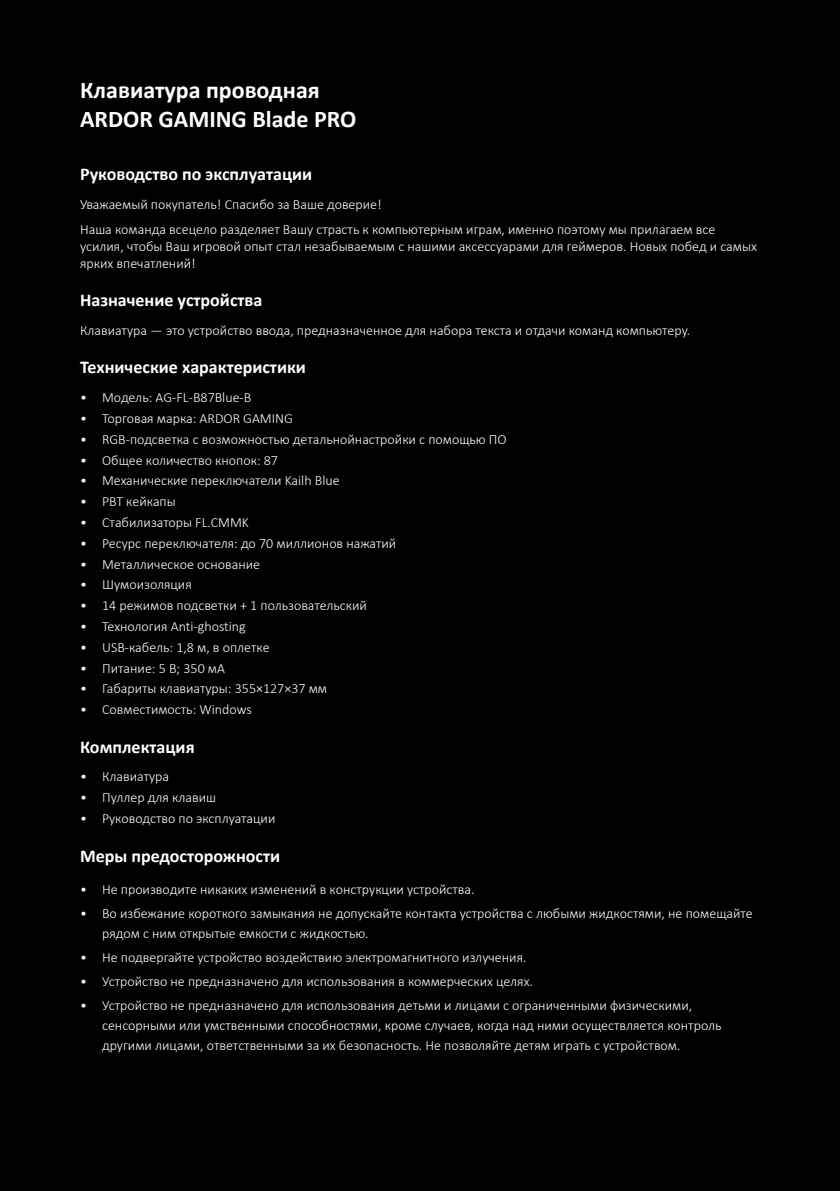
<style>
.page{position:relative;width:840px;height:1191px;background:#fff}
.page>*{position:absolute;margin:0;border:0;box-sizing:border-box;transform-origin:0 0}
.Заголовок{font:700 24px/28.8px "Calibri";color:#fff}
.Подзаголовок{font:700 18px "Calibri";color:#fff}
.t1{font:300 14px/20px "Calibri";color:#fff}
</style>
<div class="page">
<div style="left:0;top:0;width:839px;height:1191px;background:#000"></div>
<p class="Заголовок" style="left:80px;top:75px;width:277px">Клавиатура проводная<br>ARDOR GAMING Blade PRO</p>
<p class="Подзаголовок" style="left:80px;top:162px;width:233px">Руководство по эксплуатации</p>
<p class="t1" style="left:80px;top:194px;width:303px">Уважаемый покупатель! Спасибо за Ваше доверие!</p>
<p class="t1" style="left:80px;top:221px;width:678px;line-height:16.8px">Наша команда всецело разделяет Вашу страсть к компьютерным играм, именно поэтому мы прилагаем все усилия, чтобы Ваш игровой опыт стал незабываемым с нашими аксессуарами для геймеров. Новых побед и самых ярких впечатлений!</p>
<p class="Подзаголовок" style="left:80px;top:287px;width:184px">Назначение устройства</p>
<p class="t1" style="left:80px;top:320px;width:611px">Клавиатура — это устройство ввода, предназначенное для набора текста и отдачи команд компьютеру.</p>
<p class="Подзаголовок" style="left:80px;top:354px;width:227px">Технические характеристики</p>
<p class="t1" style="left:80px;top:387px;width:173px">• Модель: AG-FL-B87Blue-B</p>
<p class="t1" style="left:80px;top:408px;width:214px">• Торговая марка: ARDOR GAMING</p>
<p class="t1" style="left:80px;top:429px;width:428px">• RGB-подсветка с возможностью детальнойнастройки с помощью ПО</p>
<p class="t1" style="left:80px;top:450px;width:199px">• Общее количество кнопок: 87</p>
<p class="t1" style="left:80px;top:470px;width:261px">• Механические переключатели Kailh Blue</p>
<p class="t1" style="left:80px;top:491px;width:97px">• PBT кейкапы</p>
<p class="t1" style="left:80px;top:512px;width:170px">• Стабилизаторы FL.CMMK</p>
<p class="t1" style="left:80px;top:533px;width:317px">• Ресурс переключателя: до 70 миллионов нажатий</p>
<p class="t1" style="left:80px;top:554px;width:181px">• Металлическое основание</p>
<p class="t1" style="left:80px;top:574px;width:113px">• Шумоизоляция</p>
<p class="t1" style="left:80px;top:595px;width:288px">• 14 режимов подсветки + 1 пользовательский</p>
<p class="t1" style="left:80px;top:616px;width:167px">• Технология Anti-ghosting</p>
<p class="t1" style="left:80px;top:637px;width:191px">• USB-кабель: 1,8 м, в оплетке</p>
<p class="t1" style="left:80px;top:658px;width:146px">• Питание: 5 В; 350 мА</p>
<p class="t1" style="left:80px;top:678px;width:248px">• Габариты клавиатуры: 355×127×37 мм</p>
<p class="t1" style="left:80px;top:699px;width:173px">• Совместимость: Windows</p>
<p class="Подзаголовок" style="left:80px;top:734px;width:116px">Комплектация</p>
<p class="t1" style="left:80px;top:766px;width:90px">• Клавиатура</p>
<p class="t1" style="left:80px;top:787px;width:137px">• Пуллер для клавиш</p>
<p class="t1" style="left:80px;top:808px;width:197px">• Руководство по эксплуатации</p>
<p class="Подзаголовок" style="left:80px;top:842px;width:201px">Меры предосторожности</p>
<p class="t1" style="left:80px;top:878px;width:395px">• Не производите никаких изменений в конструкции устройства.</p>
<p class="t1" style="left:102px;top:902px;width:651px;text-indent:-22px">• Во избежание короткого замыкания не допускайте контакта устройства с любыми жидкостями, не помещайте рядом с ним открытые емкости с жидкостью.</p>
<p class="t1" style="left:80px;top:946px;width:448px">• Не подвергайте устройство воздействию электромагнитного излучения.</p>
<p class="t1" style="left:80px;top:970px;width:454px">• Устройство не предназначено для использования в коммерческих целях.</p>
<p class="t1" style="left:102px;top:994px;width:620px;text-indent:-22px">• Устройство не предназначено для использования детьми и лицами с ограниченными физическими, сенсорными или умственными способностями, кроме случаев, когда над ними осуществляется контроль другими лицами, ответственными за их безопасность. Не позволяйте детям играть с устройством.</p>
</div>
